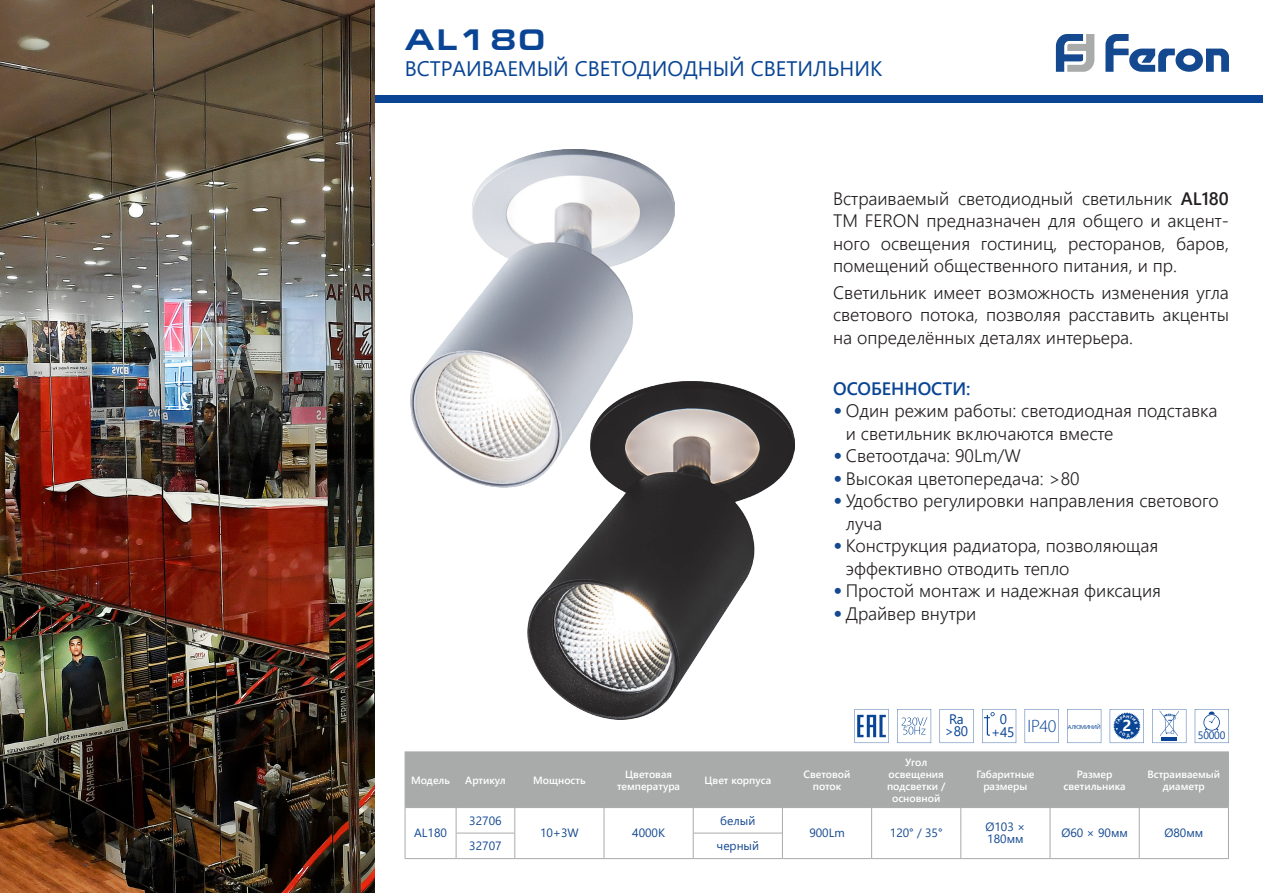
<style>
.page{position:relative;width:1263px;height:893px;background:#fff}
.page>*{position:absolute;margin:0;border:0;box-sizing:border-box;transform-origin:0 0}
.t1{font:700 30px "Europe Ext";letter-spacing:.1em;color:#094594}
.t2{font:21px "Segoe UI";color:#094594}
.t3{font:300 18px/22.5px "Segoe UI";color:#231f20}
.t4{font:600 18px "Segoe UI";color:#094594}
.t5{font:300 18px "Myriad Pro";color:#094594}
.t6{font:700 15.75px "Segoe UI";color:#fff}
.t7{font:13.8px/13.2px "Segoe UI";color:#094594;text-align:center}
.t8{font:12px/12px "Segoe UI";color:#144990}
.t9{font:10.65px "Segoe UI";letter-spacing:-.02em;color:#094594}
.t10{font:600 10.5px/12px "Segoe UI";color:#fff;text-align:center}
.t11{font:5.7px "Segoe UI";letter-spacing:-.07em;color:#094594}
.s1{font-weight:600}
.s2{font-weight:700;font-size:22.5px;color:#144990}
</style>
<div class="page">
<div style="left:406px;top:752px;width:822px;height:55px;background:#a8abaa"></div>
<hr style="left:405px;top:751px;width:51px;height:1px;background:#a8abaa">
<hr style="left:405px;top:752px;width:1px;height:55px;background:#a8abaa">
<hr style="left:456px;top:751px;width:59px;height:1px;background:#a8abaa">
<hr style="left:456px;top:752px;width:1px;height:55px;background:#a8abaa">
<hr style="left:515px;top:751px;width:89px;height:1px;background:#a8abaa">
<hr style="left:514px;top:752px;width:1px;height:55px;background:#a8abaa">
<hr style="left:604px;top:751px;width:89px;height:1px;background:#a8abaa">
<hr style="left:604px;top:752px;width:1px;height:55px;background:#a8abaa">
<hr style="left:693px;top:751px;width:89px;height:1px;background:#a8abaa">
<hr style="left:693px;top:752px;width:1px;height:55px;background:#a8abaa">
<hr style="left:782px;top:751px;width:90px;height:1px;background:#a8abaa">
<hr style="left:782px;top:752px;width:1px;height:55px;background:#a8abaa">
<hr style="left:872px;top:751px;width:89px;height:1px;background:#a8abaa">
<hr style="left:871px;top:752px;width:1px;height:55px;background:#a8abaa">
<hr style="left:961px;top:751px;width:89px;height:1px;background:#a8abaa">
<hr style="left:960px;top:752px;width:1px;height:55px;background:#a8abaa">
<hr style="left:1050px;top:751px;width:89px;height:1px;background:#a8abaa">
<hr style="left:1050px;top:752px;width:1px;height:55px;background:#a8abaa">
<hr style="left:1139px;top:751px;width:90px;height:1px;background:#a8abaa">
<hr style="left:1139px;top:752px;width:1px;height:55px;background:#a8abaa">
<hr style="left:1228px;top:752px;width:1px;height:55px;background:#a8abaa">
<hr style="left:405px;top:807px;width:51px;height:1px;background:#a8abaa">
<hr style="left:456px;top:807px;width:59px;height:1px;background:#a8abaa">
<hr style="left:515px;top:807px;width:89px;height:1px;background:#a8abaa">
<hr style="left:604px;top:807px;width:89px;height:1px;background:#a8abaa">
<hr style="left:693px;top:807px;width:89px;height:1px;background:#a8abaa">
<hr style="left:782px;top:807px;width:90px;height:1px;background:#a8abaa">
<hr style="left:872px;top:807px;width:89px;height:1px;background:#a8abaa">
<hr style="left:961px;top:807px;width:89px;height:1px;background:#a8abaa">
<hr style="left:1050px;top:807px;width:89px;height:1px;background:#a8abaa">
<hr style="left:1139px;top:807px;width:89px;height:1px;background:#a8abaa">
<hr style="left:694px;top:833px;width:88px;height:1px;background:#a8abaa">
<hr style="left:515px;top:858px;width:89px;height:1px;background:#a8abaa">
<hr style="left:604px;top:858px;width:89px;height:1px;background:#a8abaa">
<hr style="left:693px;top:858px;width:89px;height:1px;background:#a8abaa">
<hr style="left:782px;top:858px;width:89px;height:1px;background:#a8abaa">
<hr style="left:961px;top:858px;width:89px;height:1px;background:#a8abaa">
<hr style="left:1050px;top:858px;width:89px;height:1px;background:#a8abaa">
<hr style="left:1139px;top:858px;width:90px;height:1px;background:#a8abaa">
<svg style="left:405px;top:808px;width:1px;height:50px"></svg>
<hr style="left:456px;top:833px;width:59px;height:1px;background:#a8abaa">
<svg style="left:456px;top:808px;width:1px;height:50px"></svg>
<svg style="left:514px;top:808px;width:1px;height:50px"></svg>
<svg style="left:604px;top:808px;width:1px;height:50px"></svg>
<svg style="left:693px;top:808px;width:1px;height:50px"></svg>
<svg style="left:782px;top:808px;width:1px;height:50px"></svg>
<svg style="left:871px;top:808px;width:1px;height:50px"></svg>
<svg style="left:960px;top:808px;width:1px;height:50px"></svg>
<svg style="left:1050px;top:808px;width:1px;height:50px"></svg>
<svg style="left:1139px;top:808px;width:1px;height:50px"></svg>
<svg style="left:1228px;top:807px;width:1px;height:51px"></svg>
<hr style="left:405px;top:858px;width:51px;height:1px;background:#a8abaa">
<hr style="left:456px;top:858px;width:59px;height:1px;background:#a8abaa">
<hr style="left:871px;top:858px;width:90px;height:1px;background:#a8abaa">
<svg style="left:1056px;top:34px;width:38px;height:38px"></svg>
<svg style="left:1105px;top:34px;width:124px;height:38px"></svg>
<div style="left:371px;top:95px;width:892px;height:7px;background:#094594"></div>
<svg style="left:982px;top:709px;width:34px;height:34px"></svg>
<svg style="left:1025px;top:709px;width:34px;height:34px"></svg>
<svg style="left:1067px;top:709px;width:34px;height:34px"></svg>
<svg style="left:897px;top:709px;width:34px;height:34px"></svg>
<svg style="left:940px;top:709px;width:34px;height:34px"></svg>
<svg style="left:1152px;top:709px;width:34px;height:34px"></svg>
<svg style="left:1195px;top:709px;width:34px;height:34px"></svg>
<svg style="left:854px;top:709px;width:34px;height:34px"></svg>
<img style="left:0;top:0;width:374px;height:893px">
<img style="left:411px;top:150px;width:263px;height:338px">
<img style="left:528px;top:382px;width:267px;height:337px">
<svg style="left:1110px;top:709px;width:34px;height:34px"></svg>
<p class="t1" style="left:405px;top:24px;width:142px">AL180</p>
<p class="t2" style="left:405px;top:49px;width:479px">ВСТРАИВАЕМЫЙ СВЕТОДИОДНЫЙ СВЕТИЛЬНИК</p>
<p class="t3" style="left:833px;top:185px;width:397px;text-align:justify">Встраиваемый светодиодный светильник <span class="s1">AL180<br></span>ТМ FERON предназначен для общего и акцент&shy;ного освещения гостиниц, ресторанов, баров, помещений общественного питания, и пр.</p>
<p class="t3" style="left:833px;top:279px;width:397px;text-align:justify">Светильник имеет возможность изменения угла светового потока, позволяя расставить акценты на определённых деталях интерьера.</p>
<p class="t4" style="left:833px;top:372px;width:139px">ОСОБЕННОСТИ:</p>
<p class="t3" style="left:846px;top:398px;width:373px;text-indent:-13px"><span class="s2">•</span> Один режим работы: светодиодная подставка и светильник включаются вместе</p>
<p class="t3" style="left:833px;top:443px;width:189px"><span class="s2">•</span> Светоотдача: 90Lm/W</p>
<p class="t3" style="left:833px;top:466px;width:248px"><span class="s2">•</span> Высокая цветопередача: &gt;80</p>
<p class="t3" style="left:846px;top:488px;width:374px;text-indent:-13px"><span class="s2">•</span> Удобство регулировки направления светового луча</p>
<p class="t3" style="left:846px;top:533px;width:314px;text-indent:-13px"><span class="s2">•</span> Конструкция радиатора, позволяющая эффективно отводить тепло</p>
<p class="t3" style="left:833px;top:578px;width:329px"><span class="s2">•</span> Простой монтаж и надежная фиксация</p>
<p class="t3" style="left:833px;top:601px;width:145px"><span class="s2">•</span> Драйвер внутри</p>
<p class="t7" style="left:949px;top:711px;width:16px">Ra</p>
<p class="t7" style="left:945px;top:724px;width:25px">&gt;80</p>
<p class="t7" style="left:991px;top:711px;width:25px">0 +45</p>
<p class="t5" style="left:1028px;top:716px;width:30px">IP40</p>
<p class="t11" style="left:1068px;top:721px;width:34px">АЛЮМИНИЙ</p>
<p class="t6" style="left:1122px;top:710px;width:11px">2</p>
<p class="t9" style="left:1198px;top:725px;width:29px">50000</p>
<p class="t10" style="left:411px;top:773px;width:40px">Модель</p>
<p class="t10" style="left:465px;top:773px;width:42px">Артикул</p>
<p class="t10" style="left:533px;top:773px;width:54px">Мощность</p>
<p class="t10" style="left:617px;top:767px;width:64px">Цветовая температура</p>
<p class="t10" style="left:704px;top:773px;width:68px">Цвет корпуса</p>
<p class="t10" style="left:803px;top:767px;width:48px">Световой поток</p>
<p class="t10" style="left:887px;top:755px;width:60px">Угол освещения подсветки / основной</p>
<p class="t10" style="left:976px;top:767px;width:60px">Габаритные размеры</p>
<p class="t10" style="left:1063px;top:767px;width:64px">Размер светильника</p>
<p class="t10" style="left:1147px;top:767px;width:74px">Встраиваемый диаметр</p>
<p class="t8" style="left:414px;top:826px;width:34px">AL180</p>
<p class="t8" style="left:720px;top:813px;width:37px">белый</p>
<p class="t8" style="left:469px;top:813px;width:34px">32706</p>
<p class="t8" style="left:809px;top:826px;width:37px">900Lm</p>
<p class="t8" style="left:890px;top:826px;width:54px">120° / 35°</p>
<p class="t8" style="left:985px;top:820px;width:41px">Ø103 ×<br>180мм</p>
<p class="t8" style="left:1061px;top:826px;width:68px">Ø60 × 90мм</p>
<p class="t8" style="left:1164px;top:826px;width:40px">Ø80мм</p>
<p class="t8" style="left:540px;top:826px;width:40px">10+3W</p>
<p class="t8" style="left:632px;top:826px;width:34px">4000К</p>
<p class="t8" style="left:469px;top:839px;width:34px">32707</p>
<p class="t8" style="left:716px;top:839px;width:44px">черный</p>
</div>
